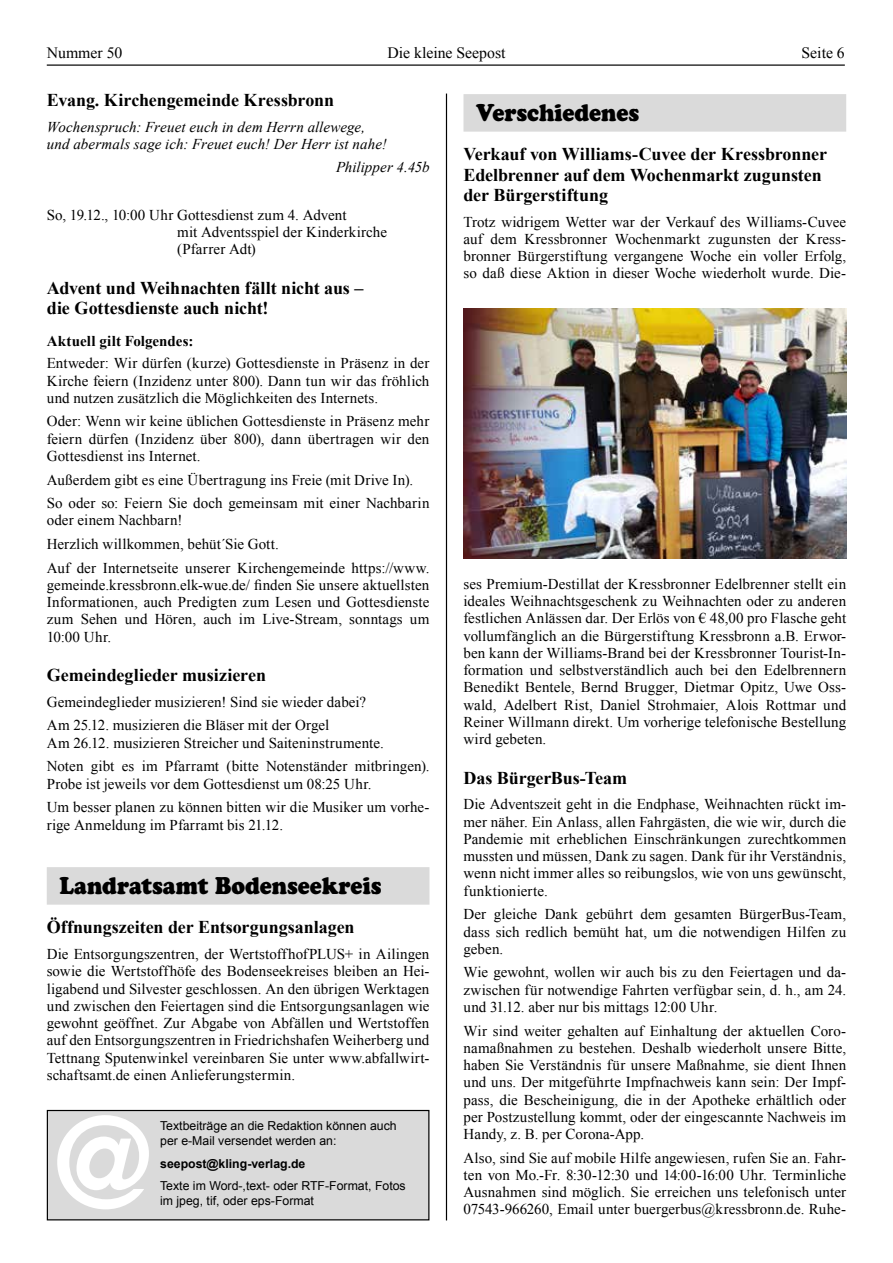
<style>
.page{position:relative;width:893px;height:1263px;background:#fff}
.page>*{position:absolute;margin:0;border:0;box-sizing:border-box;transform-origin:0 0}
.t1{font:700 126px "Helvetica Neue LT Std";color:#fff}
.t2{font:24px "Cooper Black Std";color:#000;scale:.9 1}
.t3{font:700 18px/20.2px "Times New Roman";letter-spacing:-.005em;color:#000}
.t4{font:15.75px "Times New Roman";color:#000}
.t5{font:15px/17.2px "Times New Roman";letter-spacing:.005em;color:#000;text-align:justify}
.t6{font:italic 15px/17.2px "Times New Roman";letter-spacing:.005em;color:#000}
.t7{font:700 15px "Times New Roman";letter-spacing:.005em;color:#000}
.t8{font:12.3px/15px "Arial";color:#000}
.t9{font:700 12.3px "Arial";color:#000}
</style>
<div class="page">
<hr style="left:47px;top:64px;width:798px;height:2px;background:#000">
<hr style="left:446px;top:94px;width:1px;height:1126px;background:#000">
<div style="left:463px;top:94px;width:383px;height:38px;background:#dadada"></div>
<div style="left:47px;top:867px;width:382px;height:38px;background:#dadada"></div>
<img style="left:463px;top:308px;width:383px;height:250px">
<div style="left:47px;top:1110px;width:382px;height:110px;background:#dadada"></div>
<div style="left:47px;top:1110px;width:382px;height:110px;border:1px solid #000"></div>
<p class="t4" style="left:47px;top:42px;width:77px">Nummer 50</p>
<p class="t4" style="left:387px;top:42px;width:120px">Die kleine Seepost</p>
<p class="t4" style="left:801px;top:42px;width:45px">Seite 6</p>
<p class="t3" style="left:47px;top:89px;width:289px">Evang. Kirchengemeinde Kressbronn</p>
<p class="t6" style="left:47px;top:117px;width:341px">Wochenspruch: Freuet euch in dem Herrn allewege, und abermals sage ich: Freuet euch! Der Herr ist nahe!</p>
<p class="t6" style="left:336px;top:158px;width:95px">Philipper 4.45b</p>
<p class="t5" style="left:177px;top:206px;width:211px;text-align:left;text-indent:-130px">So, 19.12., 10:00 Uhr Gottesdienst zum 4. Advent<br>mit Adventsspiel der Kinderkirche (Pfarrer Adt)</p>
<p class="t3" style="left:47px;top:277px;width:318px">Advent und Weihnachten fällt nicht aus – die Gottesdienste auch nicht!</p>
<p class="t7" style="left:47px;top:330px;width:148px">Aktuell gilt Folgendes:</p>
<p class="t5" style="left:47px;top:354px;width:384px">Entweder: Wir dürfen (kurze) Gottesdienste in Präsenz in der Kirche feiern (Inzidenz unter 800). Dann tun wir das fröhlich und nutzen zusätzlich die Möglichkeiten des Internets.</p>
<p class="t5" style="left:47px;top:412px;width:384px">Oder: Wenn wir keine üblichen Gottesdienste in Präsenz mehr feiern dürfen (Inzidenz über 800), dann übertragen wir den Gottesdienst ins Internet.</p>
<p class="t5" style="left:47px;top:467px;width:384px;line-height:23.7px">Außerdem gibt es eine Übertragung ins Freie (mit Drive In).<br>So oder so: Feiern Sie doch gemeinsam mit einer Nachbarin</p>
<p class="t5" style="left:47px;top:508px;width:384px;line-height:23.7px;text-align:left">oder einem Nachbarn!<br>Herzlich willkommen, behüt´Sie Gott.<br>Auf der Internetseite unserer Kirchengemeinde https://www.</p>
<p class="t5" style="left:47px;top:576px;width:384px">gemeinde.kressbronn.elk-wue.de/ finden Sie unsere aktuellsten Informationen, auch Predigten zum Lesen und Gottesdienste zum Sehen und Hören, auch im Live-Stream, sonntags um 10:00 Uhr.</p>
<p class="t3" style="left:47px;top:664px;width:221px">Gemeindeglieder musizieren</p>
<p class="t5" style="left:47px;top:690px;width:321px;line-height:23.7px">Gemeindeglieder musizieren! Sind sie wieder dabei?<br>Am 25.12. musizieren die Bläser mit der Orgel</p>
<p class="t5" style="left:47px;top:731px;width:384px;line-height:23.7px">Am 26.12. musizieren Streicher und Saiteninstrumente.<br>Noten gibt es im Pfarramt (bitte Notenständer mitbringen).</p>
<p class="t5" style="left:47px;top:771px;width:384px;line-height:23.7px">Probe ist jeweils vor dem Gottesdienst um 08:25 Uhr.<br>Um besser planen zu können bitten wir die Musiker um vorhe-</p>
<p class="t5" style="left:47px;top:816px;width:238px">rige Anmeldung im Pfarramt bis 21.12.</p>
<h2 class="t2" style="left:60px;top:871px;width:359px">Landratsamt Bodenseekreis</h2>
<p class="t3" style="left:47px;top:917px;width:309px">Öffnungszeiten der Entsorgungsanlagen</p>
<p class="t5" style="left:47px;top:945px;width:384px">Die Entsorgungszentren, der WertstoffhofPLUS+ in Ailingen sowie die Wertstoffhöfe des Bodenseekreises bleiben an Hei&shy;ligabend und Silvester geschlossen. An den übrigen Werktagen und zwischen den Feiertagen sind die Entsorgungsanlagen wie gewohnt geöffnet. Zur Abgabe von Abfällen und Wertstoffen auf den Entsorgungszentren in Friedrichshafen Weiherberg und Tettnang Sputenwinkel vereinbaren Sie unter www.abfallwirt&shy;schaftsamt.de einen Anlieferungstermin.</p>
<p class="t8" style="left:160px;top:1118px;width:238px">Textbeiträge an die Redaktion können auch per e-Mail versendet werden an:</p>
<p class="t9" style="left:160px;top:1155px;width:147px">seepost@kling-verlag.de</p>
<p class="t8" style="left:160px;top:1178px;width:247px">Texte im Word-,text- oder RTF-Format, Fotos</p>
<h1 class="t1" style="left:53px;top:1084px;width:102px">@</h1>
<p class="t8" style="left:160px;top:1193px;width:155px">im jpeg, tif, oder eps-Format</p>
<h2 class="t2" style="left:476px;top:98px;width:183px">Verschiedenes</h2>
<p class="t3" style="left:463px;top:144px;width:365px">Verkauf von Williams-Cuvee der Kressbronner<br>Edelbrenner auf dem Wochenmarkt zugunsten der Bürgerstiftung</p>
<p class="t5" style="left:463px;top:213px;width:384px">Trotz widrigem Wetter war der Verkauf des Williams-Cuvee auf dem Kressbronner Wochenmarkt zugunsten der Kress&shy;bronner Bürgerstiftung vergangene Woche ein voller Erfolg, so daß diese Aktion in dieser Woche wiederholt wurde. Die-</p>
<p class="t5" style="left:463px;top:575px;width:384px">ses Premium-Destillat der Kressbronner Edelbrenner stellt ein ideales Weihnachtsgeschenk zu Weihnachten oder zu anderen festlichen Anlässen dar. Der Erlös von € 48,00 pro Flasche geht vollumfänglich an die Bürgerstiftung Kressbronn a.B. Erwor&shy;ben kann der Williams-Brand bei der Kressbronner Tourist-In&shy;formation und selbstverständlich auch bei den Edelbrennern Benedikt Bentele, Bernd Brugger, Dietmar Opitz, Uwe Oss&shy;wald, Adelbert Rist, Daniel Strohmaier, Alois Rottmar und Reiner Willmann direkt. Um vorherige telefonische Bestellung wird gebeten.</p>
<p class="t3" style="left:463px;top:767px;width:165px">Das BürgerBus-Team</p>
<p class="t5" style="left:463px;top:795px;width:384px">Die Adventszeit geht in die Endphase, Weihnachten rückt im&shy;mer näher. Ein Anlass, allen Fahrgästen, die wie wir, durch die Pandemie mit erheblichen Einschränkungen zurechtkommen mussten und müssen, Dank zu sagen. Dank für ihr Verständnis, wenn nicht immer alles so reibungslos, wie von uns gewünscht, funktionierte.</p>
<p class="t5" style="left:463px;top:905px;width:384px">Der gleiche Dank gebührt dem gesamten BürgerBus-Team, dass sich redlich bemüht hat, um die notwendigen Hilfen zu geben.</p>
<p class="t5" style="left:463px;top:963px;width:384px">Wie gewohnt, wollen wir auch bis zu den Feiertagen und da&shy;zwischen für notwendige Fahrten verfügbar sein, d. h., am 24. und 31.12. aber nur bis mittags 12:00 Uhr.</p>
<p class="t5" style="left:463px;top:1022px;width:384px">Wir sind weiter gehalten auf Einhaltung der aktuellen Coro&shy;namaßnahmen zu bestehen. Deshalb wiederholt unsere Bitte, haben Sie Verständnis für unsere Maßnahme, sie dient Ihnen und uns. Der mitgeführte Impfnachweis kann sein: Der Impf&shy;pass, die Bescheinigung, die in der Apotheke erhältlich oder per Postzustellung kommt, oder der eingescannte Nachweis im Handy, z. B. per Corona-App.</p>
<p class="t5" style="left:463px;top:1149px;width:384px">Also, sind Sie auf mobile Hilfe angewiesen, rufen Sie an. Fahr&shy;ten von Mo.-Fr. 8:30-12:30 und 14:00-16:00 Uhr. Terminliche Ausnahmen sind möglich. Sie erreichen uns telefonisch unter 07543-966260, Email unter buergerbus@kressbronn.de. Ruhe-</p>
</div>
